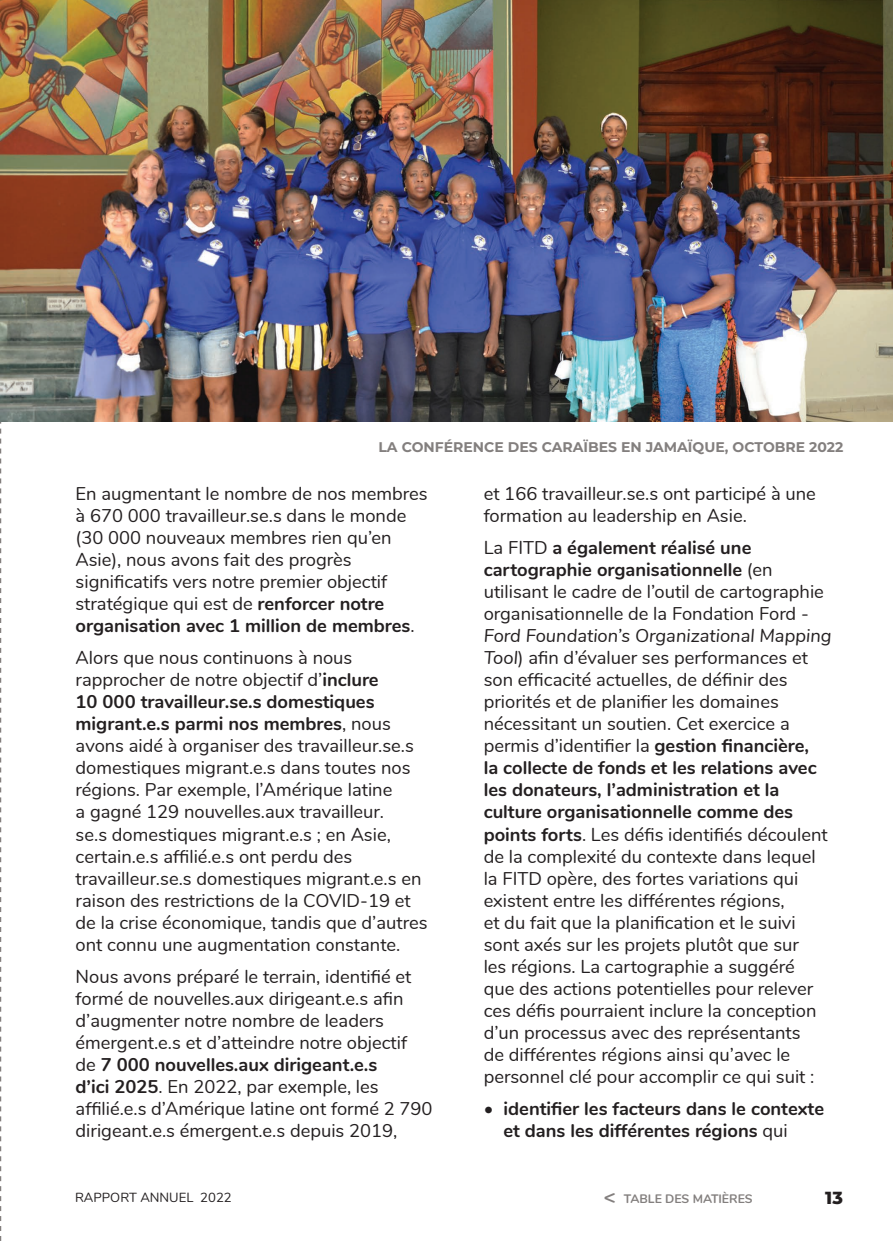
<style>
.page{position:relative;width:893px;height:1241px;background:#fff}
.page>*{position:absolute;margin:0;border:0;box-sizing:border-box;transform-origin:0 0}
.t1{font:18.38px/22.1px "Nunito";color:#231f20}
.t2{font:700 18.38px/22.1px "Nunito";color:#231f20}
.t3{font:800 17.5px "Montserrat";color:#231f20}
.t4{font:700 14px "Montserrat";color:#837f7e}
.t5{font:13.12px "Nunito";color:#231f20}
.t6{font:700 12.25px "Nunito";color:#837f7e}
.s1{font-weight:700}
.s2{font-style:italic}
.s3{font-weight:400}
.s4{font-size:21px}
</style>
<div class="page">
<svg style="left:0;top:421px;width:1px;height:819px"></svg>
<img style="left:0;top:0;width:893px;height:421px">
<p class="t4" style="left:378px;top:437px;width:466px">LA CONFÉRENCE DES CARAÏBES EN JAMAÏQUE, OCTOBRE 2022</p>
<p class="t1" style="left:76px;top:481px;width:354px">En augmentant le nombre de nos membres à 670 000 travailleur.se.s dans le monde (30 000 nouveaux membres rien qu’en Asie), nous avons fait des progrès significatifs vers notre premier objectif stratégique qui est de <span class="s1">renforcer notre organisation avec 1 million de membres</span>.</p>
<p class="t1" style="left:76px;top:645px;width:353px">Alors que nous continuons à nous rapprocher de notre objectif d’<span class="s1">inclure<br>10 000 travailleur.se.s domestiques migrant.e.s parmi nos membres</span>, nous avons aidé à organiser des travailleur.se.s domestiques migrant.e.s dans toutes nos régions. Par exemple, l’Amérique latine<br>a gagné 129 nouvelles.aux travailleur.<br>se.s domestiques migrant.e.s ; en Asie, certain.e.s affilié.e.s ont perdu des travailleur.se.s domestiques migrant.e.s en raison des restrictions de la COVID-19 et de la crise économique, tandis que d’autres ont connu une augmentation constante.</p>
<p class="t1" style="left:76px;top:964px;width:359px">Nous avons préparé le terrain, identifié et formé de nouvelles.aux dirigeant.e.s afin d’augmenter notre nombre de leaders émergent.e.s et d’atteindre notre objectif<br>de <span class="s1">7 000 nouvelles.aux dirigeant.e.s<br>d’ici 2025</span>. En 2022, par exemple, les affilié.e.s d’Amérique latine ont formé 2 790 dirigeant.e.s émergent.e.s depuis 2019,</p>
<p class="t1" style="left:484px;top:481px;width:334px">et 166 travailleur.se.s ont participé à une formation au leadership en Asie.</p>
<p class="t1" style="left:484px;top:535px;width:342px">La FITD <span class="s1">a également réalisé une cartographie organisationnelle</span> (en utilisant le cadre de l’outil de cartographie organisationnelle de la Fondation Ford -</p>
<p class="t1" style="left:484px;top:623px;width:349px"><span class="s2">Ford Foundation’s Organizational Mapping Tool</span>) afin d’évaluer ses performances et son efficacité actuelles, de définir des priorités et de planifier les domaines nécessitant un soutien. Cet exercice a permis d’identifier la <span class="s1">gestion financière,<br>la collecte de fonds et les relations avec les donateurs, l’administration et la culture organisationnelle comme des points forts</span>. Les défis identifiés découlent de la complexité du contexte dans lequel la FITD opère, des fortes variations qui existent entre les différentes régions,<br>et du fait que la planification et le suivi sont axés sur les projets plutôt que sur<br>les régions. La cartographie a suggéré<br>que des actions potentielles pour relever ces défis pourraient inclure la conception d’un processus avec des représentants<br>de différentes régions ainsi qu’avec le personnel clé pour accomplir ce qui suit :</p>
<p class="t2" style="left:504px;top:1096px;width:322px;text-indent:-20px"><span class="s3">•</span> identifier les facteurs dans le contexte et dans les différentes régions <span class="s3">qui</span></p>
<p class="t5" style="left:75px;top:1187px;width:158px">RAPPORT ANNUEL 2022</p>
<p class="t6" style="left:604px;top:1189px;width:151px"><span class="s4">&lt;</span> TABLE DES MATIÈRES</p>
<p class="t3" style="left:825px;top:1184px;width:19px">13</p>
</div>
